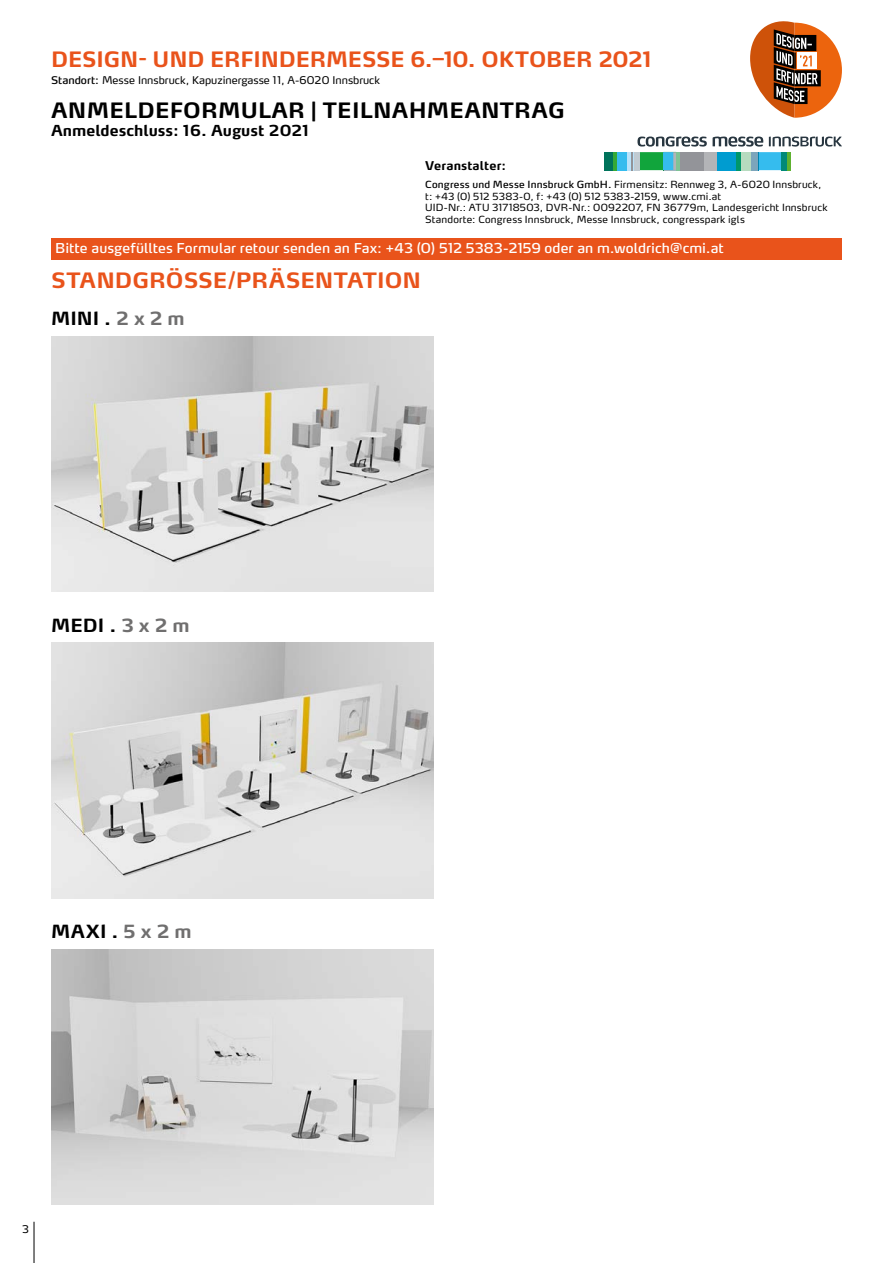
<style>
.page{position:relative;width:893px;height:1263px;background:#fff}
.page>*{position:absolute;margin:0;border:0;box-sizing:border-box;transform-origin:0 0}
.t1{font:700 21px "Max Pro";letter-spacing:-.005em;color:#e9531b}
.t2{font:700 21px "Max Pro";letter-spacing:.01em;color:#000}
.t3{font:700 18px "Max Pro";color:#000}
.t4{font:700 15px "Max Pro";color:#000}
.t5{font:13.5px "Max Pro";letter-spacing:.005em;color:#fff}
.t6{font:700 12px "Max Pro";letter-spacing:.01em;color:#000}
.t7{font:10.5px "Max Pro";color:#000}
.t8{font:9.75px/11.7px "Max Pro";letter-spacing:.02em;color:#000}
.s1{font-style:inherit}
.s2{color:#706f6f}
</style>
<div class="page">
<svg style="left:750px;top:21px;width:92px;height:97px"></svg>
<hr style="left:34px;top:1222px;width:1px;height:41px;background:#000">
<div style="left:663px;top:152px;width:54px;height:18px;background:#b3b4b7"></div>
<div style="left:613px;top:152px;width:24px;height:18px;background:#bae3fa"></div>
<div style="left:605px;top:152px;width:9px;height:18px;background:#00735b"></div>
<div style="left:614px;top:152px;width:13px;height:18px;background:#36bcee"></div>
<hr style="left:613px;top:152px;width:3px;height:18px;background:#35a936">
<svg style="left:631px;top:136px;width:76px;height:34px"></svg>
<svg style="left:713px;top:137px;width:129px;height:33px"></svg>
<img style="left:51px;top:336px;width:383px;height:256px">
<img style="left:51px;top:643px;width:383px;height:255px">
<img style="left:51px;top:949px;width:383px;height:255px">
<div style="left:51px;top:238px;width:791px;height:21px;background:#e9531b"></div>
<h1 class="t1" style="left:51px;top:42px;width:602px">DESIGN- UND ERFINDERMESSE 6.–10. OKTOBER 2021</h1>
<p class="t7" style="left:51px;top:72px;width:331px"><span class="s1">Standort:</span> Messe Innsbruck, Kapuzinergasse 11, A-6020 Innsbruck</p>
<h1 class="t2" style="left:51px;top:92px;width:515px">ANMELDEFORMULAR | TEILNAHMEANTRAG</h1>
<h3 class="t4" style="left:51px;top:118px;width:259px">Anmeldeschluss: 16. August 2021</h3>
<p class="t6" style="left:425px;top:156px;width:82px">Veranstalter:</p>
<p class="t8" style="left:425px;top:178px;width:404px"><span class="s1">Congress und Messe Innsbruck GmbH.</span> Firmensitz: Rennweg 3, A-6020 Innsbruck, t: +43 (0) 512 5383-0, f: +43 (0) 512 5383-2159, www.cmi.at<br>UID-Nr.: ATU 31718503, DVR-Nr.: 0092207, FN 36779m, Landesgericht Innsbruck Standorte: Congress Innsbruck, Messe Innsbruck, congresspark igls</p>
<h3 class="t5" style="left:55px;top:237px;width:670px">Bitte ausgefülltes Formular retour senden an Fax: +43 (0) 512 5383-2159 oder an m.woldrich@cmi.at</h3>
<h1 class="t1" style="left:51px;top:263px;width:371px">STANDGRÖSSE/PRÄSENTATION</h1>
<h2 class="t3" style="left:51px;top:303px;width:135px">MINI . <span class="s2">2 x 2 m</span></h2>
<h2 class="t3" style="left:51px;top:610px;width:140px">MEDI . <span class="s2">3 x 2 m</span></h2>
<h2 class="t3" style="left:51px;top:916px;width:142px">MAXI . <span class="s2">5 x 2 m</span></h2>
<p class="t7" style="left:22px;top:1221px;width:8px">3</p>
</div>
